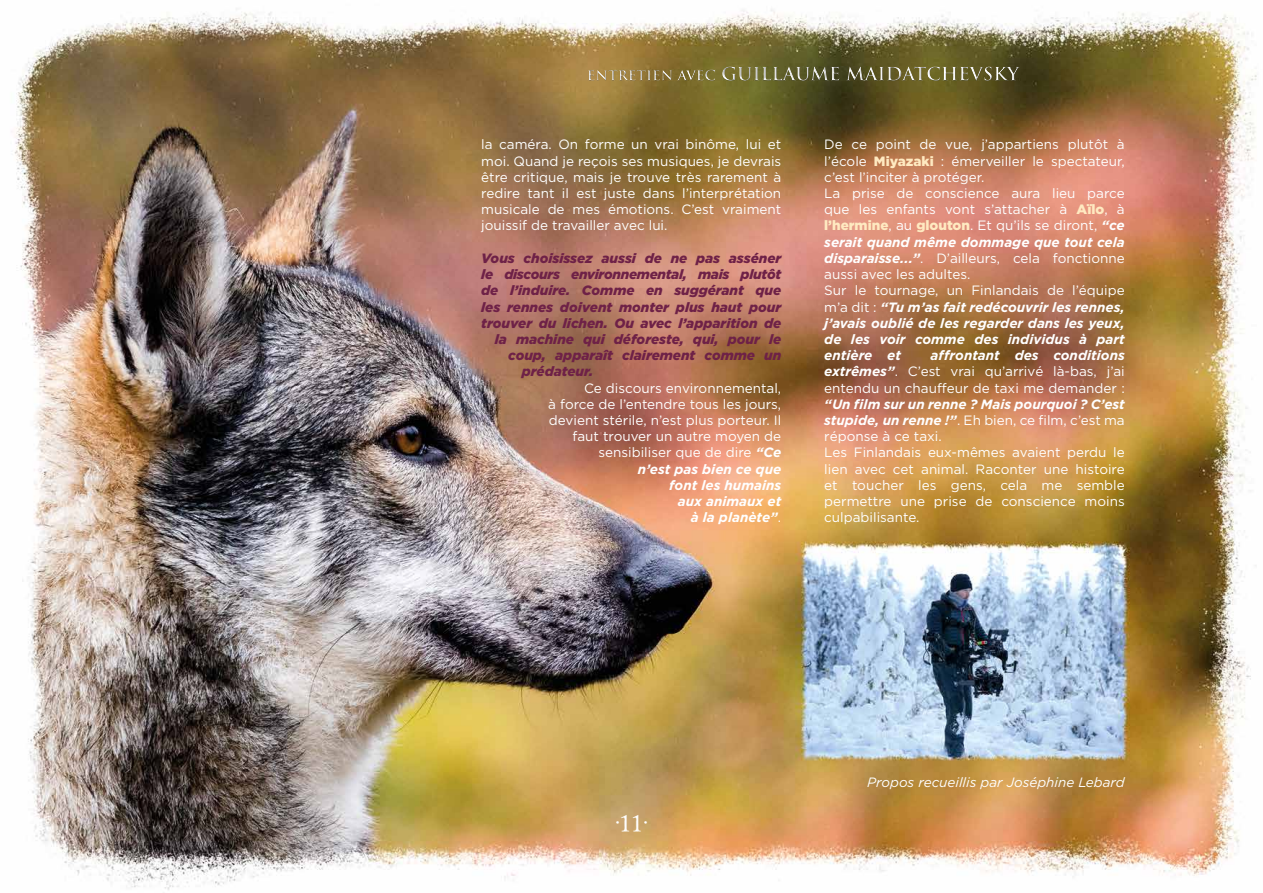
<style>
.page{position:relative;width:1263px;height:893px;background:#fff}
.page>*{position:absolute;margin:0;border:0;box-sizing:border-box;transform-origin:0 0}
.t1{font:19.5px "Portmanteau";color:#fff}
.t2{font:13.5px/16.2px "Gotham";color:#fff;text-align:justify}
.t3{font:italic 900 13.5px "Gotham";color:#6e2147}
.t4{font:italic 900 13.5px "Gotham";letter-spacing:-.02em;color:#6e2147}
.t5{font:italic 13.5px "Gotham";color:#fff}
.s1{font-weight:700;font-style:italic}
.s2{font-weight:900;color:#ffeac1}
</style>
<div class="page">
<img style="left:11px;top:9px;width:1246px;height:881px">
<img style="left:588px;top:80px;width:116px;height:1px">
<img style="left:588px;top:70px;width:116px;height:10px">
<svg style="left:705px;top:70px;width:10px;height:11px"></svg>
<img style="left:722px;top:66px;width:298px;height:1px">
<img style="left:722px;top:80px;width:298px;height:1px">
<img style="left:722px;top:67px;width:298px;height:13px">
<p class="t2" style="left:481px;top:136px;width:302px">la caméra. On forme un vrai binôme, lui et moi. Quand je reçois ses musiques, je devrais être critique, mais je trouve très rarement à redire tant il est juste dans l’interprétation musicale de mes émotions. C’est vraiment jouissif de travailler avec lui.</p>
<p class="t3" style="left:481px;top:250px;width:303px">Vous choisissez aussi de ne pas asséner</p>
<p class="t4" style="left:481px;top:266px;width:302px">le discours environnemental, mais plutôt</p>
<p class="t3" style="left:481px;top:283px;width:301px">de l’induire. Comme en suggérant que</p>
<p class="t3" style="left:481px;top:299px;width:303px">les rennes doivent monter plus haut pour</p>
<p class="t3" style="left:481px;top:315px;width:302px">trouver du lichen. Ou avec l’apparition de</p>
<p class="t3" style="left:495px;top:331px;width:288px">la machine qui déforeste, qui, pour le</p>
<p class="t3" style="left:508px;top:347px;width:274px">coup, apparaît clairement comme un</p>
<p class="t3" style="left:522px;top:364px;width:73px">prédateur.</p>
<p class="t2" style="left:548px;top:379px;width:234px;text-align:right">Ce discours environnemental,<br>à force de l’entendre tous les jours, devient stérile, n’est plus porteur. Il faut trouver un autre moyen de sensibiliser que de dire <span class="s1">“Ce<br>n’est pas bien ce que<br>font les humains<br>aux animaux et<br>à la planète”</span>.</p>
<p class="t2" style="left:824px;top:136px;width:303px;text-align:left">De ce point de vue, j’appartiens plutôt à l’école <span class="s2">Miyazaki</span> : émerveiller le spectateur, c’est l’inciter à protéger.<br>La prise de conscience aura lieu parce que les enfants vont s’attacher à <span class="s2">Aïlo</span>, à <span class="s2">l’hermine</span>, au <span class="s2">glouton</span>. Et qu’ils se diront, <span class="s1">“ce serait quand même dommage que tout cela disparaisse...”</span>. D’ailleurs, cela fonctionne aussi avec les adultes.<br>Sur le tournage, un Finlandais de l’équipe m’a dit : <span class="s1">“Tu m’as fait redécouvrir les rennes, j’avais oublié de les regarder dans les yeux, de les voir comme des individus à part entière et</span></p>
<p class="t2" style="left:824px;top:347px;width:302px;text-indent:106px"><span class="s1">affrontant des conditions extrêmes”</span>. C’est vrai qu’arrivé là-bas, j’ai entendu un chauffeur de taxi me demander :</p>
<p class="t2" style="left:824px;top:396px;width:302px;text-align:left"><span class="s1">“Un film sur un renne ? Mais pourquoi ? C’est stupide, un renne !”</span>. Eh bien, ce film, c’est ma réponse à ce taxi.<br>Les Finlandais eux-mêmes avaient perdu le lien avec cet animal. Raconter une histoire et toucher les gens, cela me semble permettre une prise de conscience moins culpabilisante.</p>
<h1 class="t1" style="left:615px;top:806px;width:34px">.11.</h1>
<p class="t5" style="left:867px;top:775px;width:259px">Propos recueillis par Joséphine Lebard</p>
</div>
